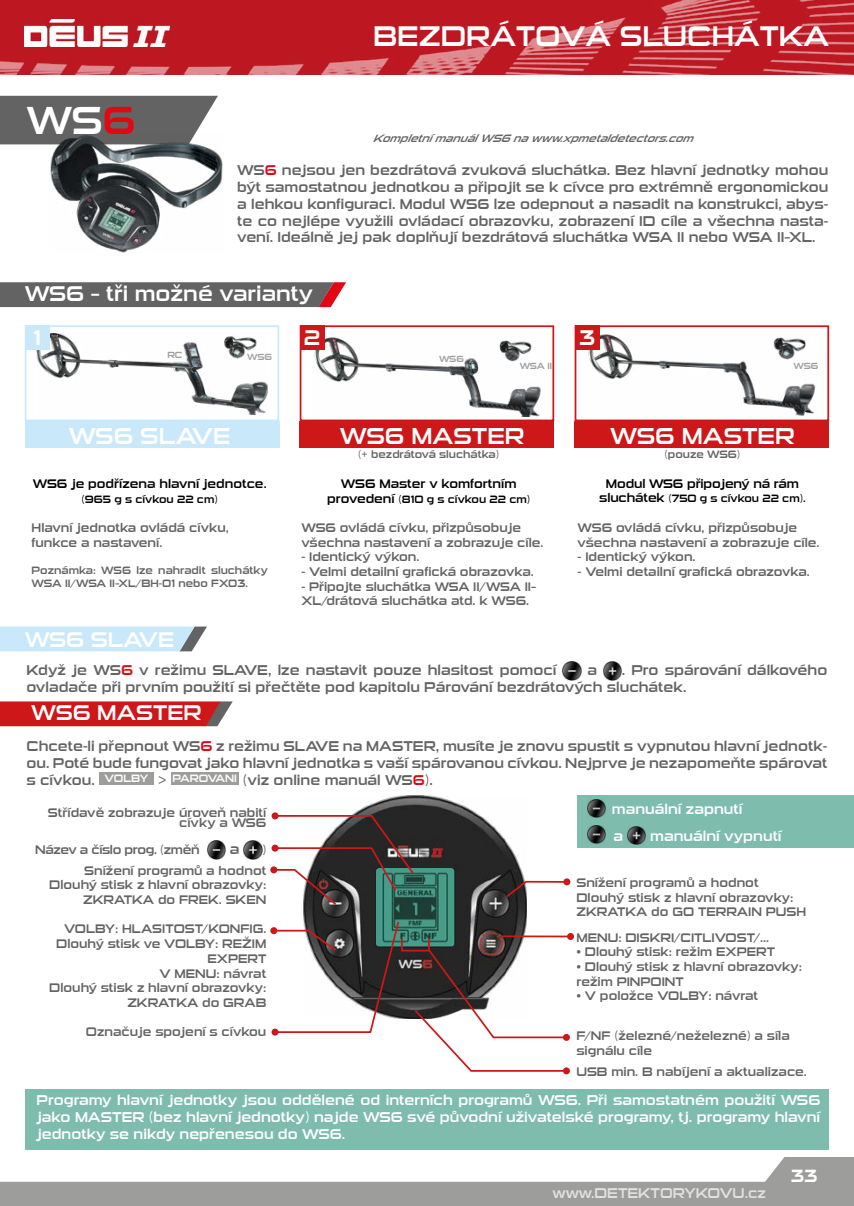
<style>
.page{position:relative;width:854px;height:1206px;background:#fff}
.page>*{position:absolute;margin:0;border:0;box-sizing:border-box;transform-origin:0 0}
.t1{font:38.5px "Sui Generis Rg";color:#fff}
.t2{font:28px "Sui Generis Rg";color:#fff}
.t3{font:22.75px "Sui Generis Rg";color:#fff}
.t4{font:21px "Sui Generis Rg";color:#fff}
.t5{font:17.5px "Sui Generis Rg";color:#fff}
.t6{font:14px/16.8px "Sui Generis Rg";color:#646363;text-align:justify}
.t7{font:14px/16.8px "Sui Generis Rg";color:#fff;text-align:justify}
.t8{font:12.25px/14.7px "Sui Generis Rg";color:#646363}
.t9{font:12.25px "Sui Generis Rg";color:#000}
.t10{font:12.25px "Sui Generis Rg";letter-spacing:-.03em;color:#646363}
.t11{font:10.5px/12.6px "Sui Generis Rg";color:#646363}
.t12{font:10.5px "Sui Generis Rg";color:#000}
.t13{font:italic 10.5px "Sui Generis Rg";color:#646363}
.t14{font:8.75px "Sui Generis Rg";letter-spacing:-.01em;color:#9d9d9c}
.s1{color:#e30613}
.s2{font-size:12.25px}
</style>
<div class="page">
<svg style="left:0;top:1157px;width:853px;height:48px;fill:#9d9d9c"></svg>
<img style="left:0;top:0;width:853px;height:75px">
<img style="left:25px;top:19px;width:144px;height:28px">
<div style="left:0;top:96px;width:218px;height:48px;background:#646363"></div>
<svg style="left:0;top:701px;width:233px;height:25px;background:#ca2628"></svg>
<svg style="left:0;top:282px;width:346px;height:25px;background:#6d6465"></svg>
<img style="left:588px;top:330px;width:228px;height:86px">
<div style="left:577px;top:795px;width:276px;height:53px;background:#7ebcae"></div>
<img style="left:303px;top:795px;width:223px;height:223px">
<img style="left:377px;top:868px;width:76px;height:77px">
<img style="left:207px;top:840px;width:18px;height:19px">
<img style="left:244px;top:840px;width:18px;height:19px">
<svg style="left:504px;top:880px;width:64px;height:19px"></svg>
<div style="left:563px;top:878px;width:7px;height:7px;background:#cd1719;border-radius:50%"></div>
<hr style="left:501px;top:935px;width:69px;height:2px;background:#cd1719">
<div style="left:567px;top:933px;width:7px;height:7px;background:#cd1719;border-radius:50%"></div>
<div style="left:271px;top:1028px;width:7px;height:7px;background:#cd1719;border-radius:50%"></div>
<div style="left:401px;top:937px;width:28px;height:14px;border:2px solid #cd1719"></div>
<svg style="left:412px;top:947px;width:156px;height:125px"></svg>
<svg style="left:562px;top:1033px;width:7px;height:7px"></svg>
<svg style="left:272px;top:919px;width:128px;height:114px"></svg>
<div style="left:270px;top:927px;width:7px;height:7px;background:#cd1719;border-radius:50%"></div>
<svg style="left:272px;top:814px;width:143px;height:92px"></svg>
<div style="left:270px;top:866px;width:7px;height:7px;background:#cd1719;border-radius:50%"></div>
<div style="left:25px;top:421px;width:254px;height:27px;background:#c9e9fb"></div>
<div style="left:25px;top:325px;width:254px;height:96px;border:2px solid #c9e9fb"></div>
<div style="left:299px;top:325px;width:255px;height:96px;border:2px solid #cd1719"></div>
<div style="left:574px;top:325px;width:254px;height:96px;border:2px solid #cd1719"></div>
<div style="left:299px;top:421px;width:255px;height:27px;background:#cd1719"></div>
<div style="left:574px;top:421px;width:254px;height:27px;background:#cd1719"></div>
<img style="left:36px;top:333px;width:232px;height:81px">
<img style="left:627px;top:826px;width:18px;height:18px">
<img style="left:587px;top:799px;width:18px;height:18px">
<img style="left:587px;top:825px;width:18px;height:19px">
<img style="left:314px;top:333px;width:228px;height:83px">
<svg style="left:0;top:626px;width:207px;height:25px;background:#c6e2f2"></svg>
<img style="left:562px;top:662px;width:19px;height:18px">
<img style="left:603px;top:662px;width:18px;height:18px">
<div style="left:99px;top:772px;width:55px;height:13px;background:#9d9d9c"></div>
<div style="left:171px;top:772px;width:67px;height:13px;background:#9d9d9c"></div>
<div style="left:299px;top:325px;width:25px;height:25px;background:#cd1719"></div>
<div style="left:574px;top:325px;width:25px;height:25px;background:#cd1719"></div>
<div style="left:25px;top:325px;width:25px;height:25px;background:#c9e9fb"></div>
<div style="left:26px;top:1088px;width:802px;height:61px;background:#7ebcae"></div>
<img style="left:50px;top:133px;width:173px;height:120px">
<h2 class="t2" style="left:373px;top:20px;width:457px">BEZDRÁTOVÁ SLUCHÁTKA</h2>
<h1 class="t1" style="left:27px;top:98px;width:110px">WS<span class="s1">6</span></h1>
<p class="t13" style="left:373px;top:132px;width:327px">KompletnímanuálWS6nawww.xpmetaldetectors.com</p>
<p class="t6" style="left:237px;top:162px;width:592px">WS<span class="s1">6</span> nejsou jen bezdrátová zvuková sluchátka. Bez hlavní jednotky mohou být samostatnou jednotkou a připojit se k cívce pro extrémně ergonomickou a lehkou konfiguraci. Modul WS6 lze odepnout a nasadit na konstrukci, abys&shy;te co nejlépe využili ovládací obrazovku, zobrazení ID cíle a všechna nasta&shy;vení. Ideálně jej pak doplňují bezdrátová sluchátka WSA II nebo WSA II–XL.</p>
<h3 class="t4" style="left:25px;top:281px;width:289px">WS6 – tři možné varianty</h3>
<h3 class="t4" style="left:34px;top:325px;width:9px">1</h3>
<h3 class="t4" style="left:304px;top:325px;width:18px">2</h3>
<h3 class="t4" style="left:578px;top:325px;width:18px">3</h3>
<p class="t14" style="left:167px;top:350px;width:17px">RC</p>
<p class="t14" style="left:247px;top:351px;width:26px">WS6</p>
<p class="t14" style="left:439px;top:354px;width:26px">WS6</p>
<p class="t14" style="left:519px;top:361px;width:34px">WSA II</p>
<p class="t14" style="left:793px;top:361px;width:26px">WS6</p>
<h3 class="t3" style="left:69px;top:422px;width:163px">WS6 SLAVE</h3>
<p class="t9" style="left:33px;top:476px;width:235px">WS6 je podřízena hlavní jednotce.</p>
<p class="t12" style="left:81px;top:493px;width:138px">(965 g s cívkou 22 cm)</p>
<p class="t8" style="left:32px;top:520px;width:199px">Hlavní jednotka ovládá cívku, funkce a nastavení.</p>
<p class="t11" style="left:32px;top:564px;width:237px">Poznámka: WS6 lze nahradit sluchátky<br>WSA II/WSA II–XL/BH-01 nebo FX03.</p>
<h3 class="t3" style="left:340px;top:422px;width:186px">WS6 MASTER</h3>
<p class="t11" style="left:358px;top:448px;width:142px">(+ bezdrátová sluchátka)</p>
<p class="t9" style="left:341px;top:476px;width:177px">WS6 Master v komfortním</p>
<p class="t12" style="left:327px;top:493px;width:205px"><span class="s2">provedení</span> (810 g s cívkou 22 cm)</p>
<p class="t8" style="left:301px;top:520px;width:243px">WS6 ovládá cívku, přizpůsobuje všechna nastavení a zobrazuje cíle.</p>
<p class="t8" style="left:301px;top:550px;width:119px">- Identický výkon.</p>
<p class="t8" style="left:301px;top:564px;width:234px">- Velmi detailní grafická obrazovka.</p>
<p class="t8" style="left:301px;top:579px;width:236px">- Připojte sluchátka WSA II/WSA II–<br>XL/drátová sluchátka atd. k WS6.</p>
<h3 class="t3" style="left:610px;top:422px;width:186px">WS6 MASTER</h3>
<p class="t11" style="left:664px;top:448px;width:77px">(pouze WS6)</p>
<p class="t9" style="left:605px;top:476px;width:195px">Modul WS6 připojený ná rám</p>
<p class="t12" style="left:599px;top:492px;width:208px"><span class="s2">sluchátek</span> (750 g s cívkou 22 cm).</p>
<p class="t8" style="left:577px;top:520px;width:243px">WS6 ovládá cívku, přizpůsobuje všechna nastavení a zobrazuje cíle.</p>
<p class="t8" style="left:577px;top:550px;width:119px">- Identický výkon.</p>
<p class="t8" style="left:577px;top:564px;width:234px">- Velmi detailní grafická obrazovka.</p>
<h3 class="t4" style="left:25px;top:627px;width:151px">WS6 SLAVE</h3>
<p class="t6" style="left:27px;top:662px;width:531px">Když je WS<span class="s1">6</span> v režimu SLAVE, lze nastavit pouze hlasitost pomocí</p>
<p class="t6" style="left:587px;top:662px;width:11px">a</p>
<p class="t6" style="left:27px;top:662px;width:802px;text-indent:595px">. Pro spárování dálkového ovladače při prvním použití si přečtěte pod kapitolu Párování bezdrátových sluchátek.</p>
<h3 class="t4" style="left:31px;top:700px;width:172px">WS6 MASTER</h3>
<p class="t6" style="left:27px;top:738px;width:802px">Chcete-li přepnout WS<span class="s1">6</span> z režimu SLAVE na MASTER, musíte je znovu spustit s vypnutou hlavní jednotk&shy;ou. Poté bude fungovat jako hlavní jednotka s vaší spárovanou cívkou. Nejprve je nezapomeňte spárovat s cívkou. <sup>VOLBY</sup> &gt; <sup>PAROVANI</sup> (viz online manuál WS<span class="s1">6</span>).</p>
<p class="t8" style="left:48px;top:807px;width:220px;line-height:10.5px;text-align:right">Střídavě zobrazuje úroveň nabití cívky a WS6</p>
<p class="t10" style="left:35px;top:842px;width:166px">Název a číslo prog. (změň</p>
<p class="t6" style="left:230px;top:840px;width:11px">a</p>
<p class="t8" style="left:84px;top:839px;width:184px;line-height:21px;text-align:right">)<br>Snížení programů a hodnot</p>
<p class="t8" style="left:49px;top:877px;width:218px;text-align:right">Dlouhý stisk z hlavní obrazovky:<br>ZKRATKA do FREK. SKEN</p>
<p class="t8" style="left:49px;top:922px;width:218px;text-align:right">VOLBY: HLASITOST/KONFIG.<br>Dlouhý stisk ve VOLBY: REŽIM<br>EXPERT<br>V MENU: návrat<br>Dlouhý stisk z hlavní obrazovky:<br>ZKRATKA do GRAB</p>
<p class="t8" style="left:86px;top:1024px;width:182px">Označuje spojení s cívkou</p>
<p class="t7" style="left:611px;top:800px;width:132px">manuální zapnutí</p>
<p class="t7" style="left:613px;top:828px;width:11px">a</p>
<p class="t7" style="left:650px;top:828px;width:133px">manuální vypnutí</p>
<p class="t8" style="left:576px;top:875px;width:231px">Snížení programů a hodnot<br>Dlouhý stisk z hlavní obrazovky:<br>ZKRATKA do GO TERRAIN PUSH</p>
<p class="t8" style="left:576px;top:930px;width:194px">MENU: DISKRI/CITLIVOST/...</p>
<p class="t8" style="left:576px;top:944px;width:200px">• Dlouhý stisk: režim EXPERT</p>
<p class="t8" style="left:576px;top:959px;width:227px">• Dlouhý stisk z hlavní obrazovky: režim PINPOINT</p>
<p class="t8" style="left:576px;top:988px;width:183px">• V položce VOLBY: návrat</p>
<p class="t8" style="left:576px;top:1028px;width:215px">F/NF (železné/neželezné) a síla signálu cíle</p>
<p class="t8" style="left:576px;top:1064px;width:232px">USB min. B nabíjení a aktualizace.</p>
<p class="t7" style="left:37px;top:1092px;width:785px">Programy hlavní jednotky jsou oddělené od interních programů WS6. Při samostatném použití WS6 jako MASTER (bez hlavní jednotky) najde WS6 své původní uživatelské programy, tj. programy hlavní jednotky se nikdy nepřenesou do WS6.</p>
<p class="t7" style="left:552px;top:1185px;width:215px">www.DETEKTORYKOVU.cz</p>
<h3 class="t5" style="left:790px;top:1166px;width:28px">33</h3>
</div>
